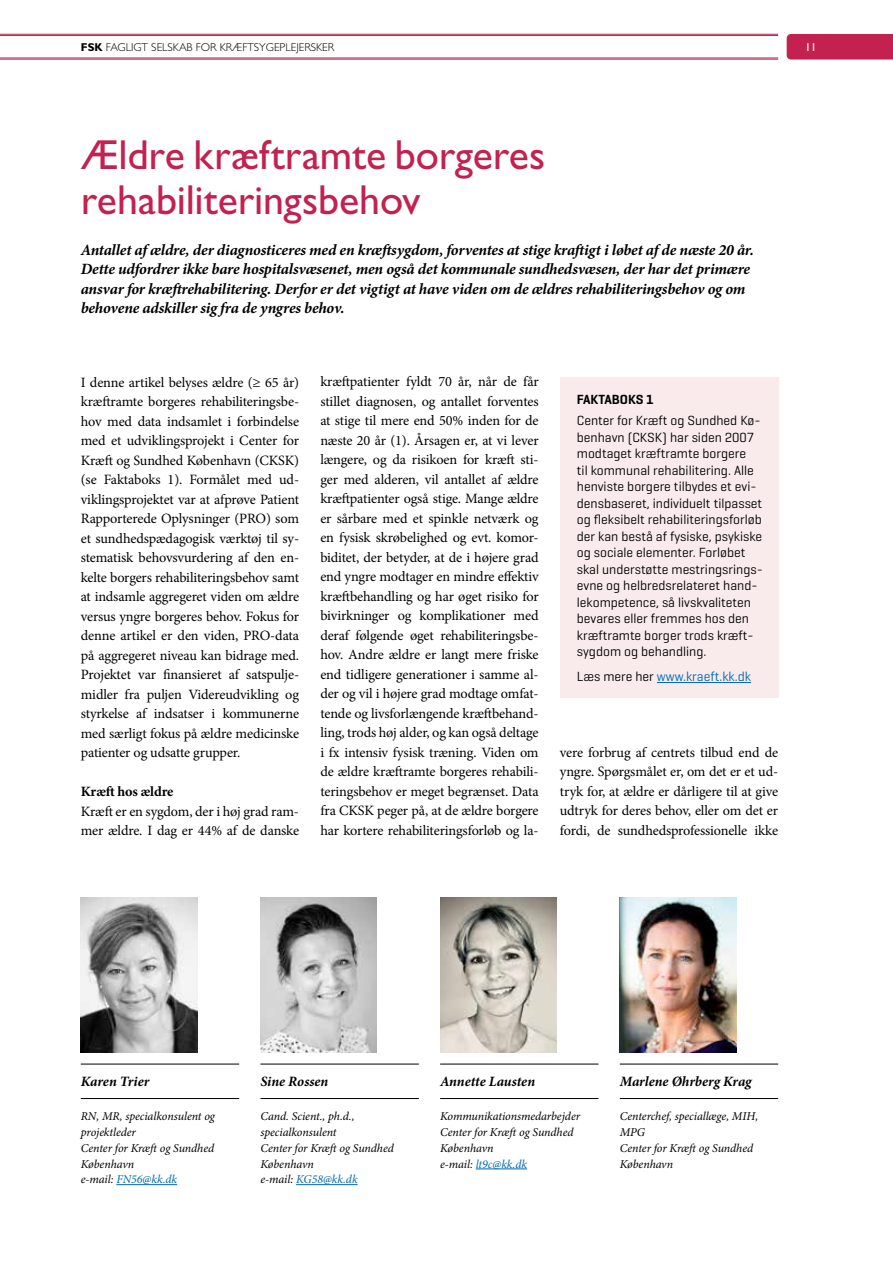
<style>
.page{position:relative;width:893px;height:1263px;background:#fff}
.page>*{position:absolute;margin:0;border:0;box-sizing:border-box;transform-origin:0 0}
.t1{font:42px/45px "Gill Sans Std";color:#c32150}
.t2{font:italic 700 15.75px/19.5px "Minion Pro";letter-spacing:-.015em;color:#000}
.t3{font:14.25px/19.5px "Minion Pro";letter-spacing:-.015em;color:#000;text-align:justify}
.t4{font:italic 700 14.25px "Minion Pro";letter-spacing:-.005em;color:#000}
.t5{font:700 14.25px "Minion Pro";letter-spacing:-.01em;color:#000}
.t6{font:13.5px/16.5px "Geogrotesque";color:#000}
.t7{font:13.5px "Geogrotesque";color:#0068b4}
.t8{font:600 13.5px "Geogrotesque";color:#000}
.t9{font:italic 12px/15.8px "Minion Pro";letter-spacing:-.005em;color:#000}
.t10{font:300 11.4px "Gill Sans Std";color:#000}
.t11{font:11.4px "Gill Sans Std";color:#fff}
.s1{font-weight:700}
.s2{color:#000}
.s3{color:#0068b4}
</style>
<div class="page">
<div style="left:787px;top:34px;width:106px;height:26px;background:#c32150"></div>
<hr style="left:0;top:59px;width:778px;height:1px;background:#c32150">
<hr style="left:0;top:35px;width:778px;height:1px;background:#c32150">
<hr style="left:0;top:34px;width:778px;height:1px;background:#c32150">
<hr style="left:0;top:58px;width:778px;height:1px;background:#c32150">
<hr style="left:81px;top:1064px;width:158px;height:1px;background:#000">
<hr style="left:81px;top:1098px;width:158px;height:1px;background:#000">
<hr style="left:116px;top:1184px;width:61px;height:1px;background:#0068b4">
<hr style="left:260px;top:1064px;width:159px;height:1px;background:#000">
<hr style="left:260px;top:1098px;width:159px;height:1px;background:#000">
<hr style="left:296px;top:1184px;width:62px;height:1px;background:#0068b4">
<hr style="left:440px;top:1064px;width:158px;height:1px;background:#000">
<hr style="left:440px;top:1098px;width:158px;height:1px;background:#000">
<hr style="left:476px;top:1168px;width:51px;height:1px;background:#0068b4">
<hr style="left:620px;top:1064px;width:158px;height:1px;background:#000">
<hr style="left:620px;top:1098px;width:158px;height:1px;background:#000">
<img style="left:81px;top:898px;width:116px;height:155px">
<img style="left:260px;top:898px;width:117px;height:155px">
<img style="left:440px;top:898px;width:116px;height:155px">
<img style="left:620px;top:898px;width:116px;height:155px">
<div style="left:560px;top:377px;width:218px;height:321px;background:#f9ebec"></div>
<hr style="left:657px;top:682px;width:94px;height:1px;background:#0068b4">
<p class="t10" style="left:81px;top:40px;width:255px"><span class="s1">FSK</span> FAGLIGT SELSKAB FOR KRÆFTSYGEPLEJERSKER</p>
<p class="t11" style="left:805px;top:40px;width:13px">11</p>
<h1 class="t1" style="left:81px;top:133px;width:466px">Ældre kræftramte borgeres rehabiliteringsbehov</h1>
<p class="t2" style="left:81px;top:240px;width:675px">Antallet af ældre, der diagnosticeres med en kræftsygdom, forventes at stige kraftigt i løbet af de næste 20 år.<br>Dette udfordrer ikke bare hospitalsvæsenet, men også det kommunale sundhedsvæsen, der har det primære ansvar for kræftrehabilitering. Derfor er det vigtigt at have viden om de ældres rehabiliteringsbehov og om behovene adskiller sig fra de yngres behov.</p>
<p class="t3" style="left:81px;top:372px;width:220px">I denne artikel belyses ældre (≥ 65 år) kræftramte borgeres rehabiliteringsbe&shy;hov med data indsamlet i forbindelse med et udviklingsprojekt i Center for Kræft og Sundhed København (CKSK) (se Faktaboks 1). Formålet med ud&shy;viklingsprojektet var at afprøve Patient Rapporterede Oplysninger (PRO) som et sundhedspædagogisk værktøj til sy&shy;stematisk behovsvurdering af den en&shy;kelte borgers rehabiliteringsbehov samt at indsamle aggregeret viden om ældre versus yngre borgeres behov. Fokus for denne artikel er den viden, PRO-data på aggregeret niveau kan bidrage med.<br>Projektet var finansieret af satspulje&shy;midler fra puljen Videreudvikling og styrkelse af indsatser i kommunerne med særligt fokus på ældre medicinske patienter og udsatte grupper.</p>
<p class="t5" style="left:81px;top:781px;width:94px">Kræft hos ældre</p>
<p class="t3" style="left:81px;top:801px;width:220px">Kræft er en sygdom, der i høj grad ram&shy;mer ældre. I dag er 44% af de danske</p>
<p class="t3" style="left:320px;top:372px;width:220px">kræftpatienter fyldt 70 år, når de får stillet diagnosen, og antallet forventes at stige til mere end 50% inden for de næste 20 år (1). Årsagen er, at vi lever længere, og da risikoen for kræft sti&shy;ger med alderen, vil antallet af ældre kræftpatienter også stige. Mange ældre er sårbare med et spinkle netværk og en fysisk skrøbelighed og evt. komor&shy;biditet, der betyder, at de i højere grad end yngre modtager en mindre effektiv kræftbehandling og har øget risiko for bivirkninger og komplikationer med deraf følgende øget rehabiliteringsbe&shy;hov. Andre ældre er langt mere friske end tidligere generationer i samme al&shy;der og vil i højere grad modtage omfat&shy;tende og livsforlængende kræftbehand&shy;ling, trods høj alder, og kan også deltage i fx intensiv fysisk træning. Viden om de ældre kræftramte borgeres rehabili&shy;teringsbehov er meget begrænset. Data fra CKSK peger på, at de ældre borgere har kortere rehabiliteringsforløb og la-</p>
<p class="t8" style="left:577px;top:391px;width:78px">FAKTABOKS 1</p>
<p class="t6" style="left:577px;top:412px;width:187px">Center for Kræft og Sundhed Kø&shy;benhavn (CKSK) har siden 2007 modtaget kræftramte borgere<br>til kommunal rehabilitering. Alle henviste borgere tilbydes et evi&shy;densbaseret, individuelt tilpasset og fleksibelt rehabiliteringsforløb der kan bestå af fysiske, psykiske og sociale elementer. Forløbet skal understøtte mestringsrings&shy;evne og helbredsrelateret hand&shy;lekompetence, så livskvaliteten bevares eller fremmes hos den kræftramte borger trods kræft&shy;sygdom og behandling.</p>
<p class="t7" style="left:577px;top:668px;width:176px"><span class="s2">Læs mere her</span> www.kraeft.kk.dk</p>
<p class="t3" style="left:560px;top:743px;width:220px">vere forbrug af centrets tilbud end de yngre. Spørgsmålet er, om det er et ud&shy;tryk for, at ældre er dårligere til at give udtryk for deres behov, eller om det er fordi, de sundhedsprofessionelle ikke</p>
<p class="t4" style="left:81px;top:1071px;width:70px">Karen Trier</p>
<p class="t9" style="left:81px;top:1109px;width:136px">RN, MR, specialkonsulent og projektleder<br>Center for Kræft og Sundhed<br>København<br>e-mail: <span class="s3">FN56@kk.dk</span></p>
<p class="t4" style="left:260px;top:1071px;width:69px">Sine Rossen</p>
<p class="t9" style="left:260px;top:1109px;width:135px">Cand. Scient., ph.d., specialkonsulent<br>Center for Kræft og Sundhed<br>København<br>e-mail: <span class="s3">KG58@kk.dk</span></p>
<p class="t4" style="left:440px;top:1071px;width:97px">Annette Lausten</p>
<p class="t9" style="left:440px;top:1109px;width:142px">Kommunikationsmedarbejder<br>Center for Kræft og Sundhed<br>København<br>e-mail: <span class="s3">lt9c@kk.dk</span></p>
<p class="t4" style="left:620px;top:1071px;width:133px">Marlene Øhrberg Krag</p>
<p class="t9" style="left:620px;top:1109px;width:140px">Centerchef, speciallæge, MIH,<br>MPG<br>Center for Kræft og Sundhed<br>København</p>
</div>
